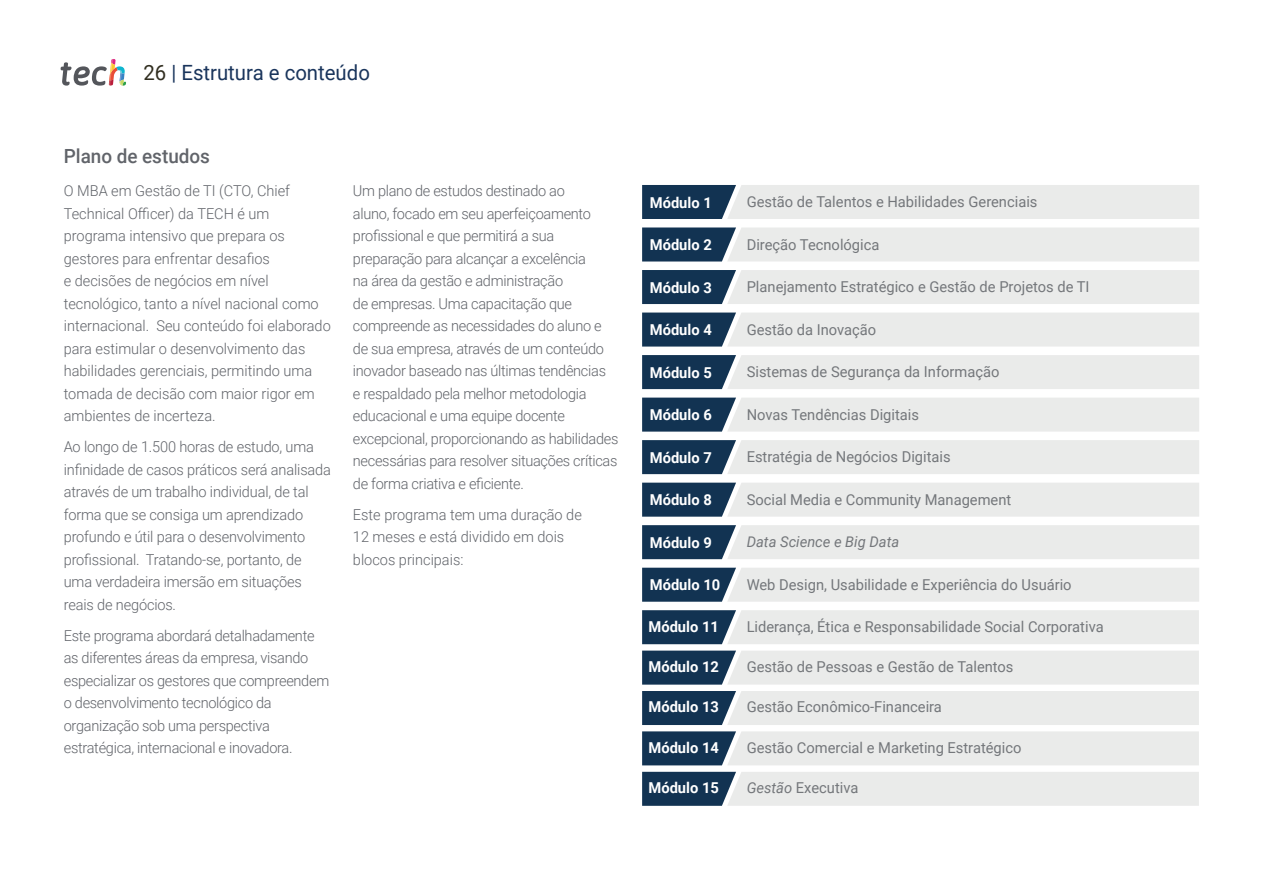
<style>
.page{position:relative;width:1263px;height:893px;background:#fff}
.page>*{position:absolute;margin:0;border:0;box-sizing:border-box;transform-origin:0 0}
.t1{font:21px "Roboto";color:#1a355c}
.t2{font:500 19.5px "Roboto";color:#61646a}
.t3{font:300 15px/22.5px "Roboto";letter-spacing:-.02em;color:#61646a}
.t4{font:15px "Roboto";color:#74777b}
.t5{font:300 15px/22.5px "Roboto";color:#61646a}
.t6{font:700 15px "Roboto";color:#fff}
.t7{font:italic 15px "Roboto";color:#74777b}
.s1{color:#312e20}
.s2{font-style:italic}
</style>
<div class="page">
<svg style="left:61px;top:59px;width:65px;height:27px"></svg>
<svg style="left:642px;top:185px;width:557px;height:34px;background:#c8ced2"></svg>
<svg style="left:642px;top:227px;width:557px;height:34px;background:#c9cfd3"></svg>
<svg style="left:642px;top:270px;width:557px;height:34px;background:#c8ced2"></svg>
<svg style="left:642px;top:313px;width:557px;height:34px;background:#c9cfd3"></svg>
<svg style="left:642px;top:355px;width:557px;height:34px;background:#c8ced2"></svg>
<svg style="left:642px;top:398px;width:557px;height:34px;background:#c9cfd3"></svg>
<svg style="left:642px;top:440px;width:557px;height:34px;background:#c8ced2"></svg>
<svg style="left:642px;top:483px;width:557px;height:34px;background:#c9ced2"></svg>
<svg style="left:642px;top:525px;width:557px;height:34px;background:#c8ced2"></svg>
<svg style="left:642px;top:568px;width:557px;height:34px;background:#c9ced2"></svg>
<svg style="left:642px;top:610px;width:557px;height:34px;background:#c8ced2"></svg>
<svg style="left:642px;top:772px;width:557px;height:34px;background:#c8ced2"></svg>
<svg style="left:642px;top:691px;width:557px;height:34px;background:#c8ced2"></svg>
<svg style="left:642px;top:651px;width:557px;height:34px;background:#c9cfd3"></svg>
<svg style="left:642px;top:731px;width:557px;height:34px;background:#c9cfd3"></svg>
<h1 class="t1" style="left:144px;top:57px;width:228px"><span class="s1">26</span> | Estrutura e conteúdo</h1>
<h2 class="t2" style="left:64px;top:143px;width:148px">Plano de estudos</h2>
<p class="t5" style="left:64px;top:179px;width:269px">O MBA em Gestão de TI (CTO, Chief Technical Officer) da TECH é um programa intensivo que prepara os gestores para enfrentar desafios<br>e decisões de negócios em nível tecnológico, tanto a nível nacional como internacional. Seu conteúdo foi elaborado para estimular o desenvolvimento das habilidades gerenciais, permitindo uma tomada de decisão com maior rigor em ambientes de incerteza.</p>
<p class="t3" style="left:64px;top:435px;width:269px">Ao longo de 1.500 horas de estudo, uma infinidade de casos práticos será analisada através de um trabalho individual, de tal forma que se consiga um aprendizado profundo e útil para o desenvolvimento profissional. Tratando-se, portanto, de uma verdadeira imersão em situações reais de negócios.</p>
<p class="t3" style="left:64px;top:624px;width:267px">Este programa abordará detalhadamente as diferentes áreas da empresa, visando especializar os gestores que compreendem o desenvolvimento tecnológico da organização sob uma perspectiva estratégica, internacional e inovadora.</p>
<p class="t3" style="left:353px;top:179px;width:267px">Um plano de estudos destinado ao<br>aluno, focado em seu aperfeiçoamento profissional e que permitirá a sua preparação para alcançar a excelência<br>na área da gestão e administração<br>de empresas. Uma capacitação que compreende as necessidades do aluno e de sua empresa, através de um conteúdo inovador baseado nas últimas tendências<br>e respaldado pela melhor metodologia educacional e uma equipe docente excepcional, proporcionando as habilidades necessárias para resolver situações críticas de forma criativa e eficiente.</p>
<p class="t5" style="left:353px;top:503px;width:230px">Este programa tem uma duração de<br>12 meses e está dividido em dois blocos principais:</p>
<p class="t6" style="left:650px;top:192px;width:63px">Módulo 1</p>
<p class="t6" style="left:650px;top:234px;width:63px">Módulo 2</p>
<p class="t6" style="left:650px;top:277px;width:63px">Módulo 3</p>
<p class="t6" style="left:650px;top:319px;width:63px">Módulo 4</p>
<p class="t6" style="left:650px;top:362px;width:63px">Módulo 5</p>
<p class="t6" style="left:650px;top:404px;width:63px">Módulo 6</p>
<p class="t6" style="left:650px;top:447px;width:63px">Módulo 7</p>
<p class="t6" style="left:650px;top:489px;width:63px">Módulo 8</p>
<p class="t6" style="left:650px;top:532px;width:63px">Módulo 9</p>
<p class="t6" style="left:650px;top:574px;width:72px">Módulo 10</p>
<p class="t4" style="left:747px;top:191px;width:292px">Gestão de Talentos e Habilidades Gerenciais</p>
<p class="t4" style="left:747px;top:234px;width:134px">Direção Tecnológica</p>
<p class="t4" style="left:747px;top:276px;width:344px">Planejamento Estratégico e Gestão de Projetos de TI</p>
<p class="t4" style="left:747px;top:319px;width:131px">Gestão da Inovação</p>
<p class="t4" style="left:747px;top:361px;width:254px">Sistemas de Segurança da Informação</p>
<p class="t4" style="left:747px;top:404px;width:174px">Novas Tendências Digitais</p>
<p class="t4" style="left:747px;top:446px;width:205px">Estratégia de Negócios Digitais</p>
<p class="t4" style="left:747px;top:489px;width:266px">Social Media e Community Management</p>
<p class="t7" style="left:747px;top:531px;width:154px">Data Science e Big Data</p>
<p class="t4" style="left:747px;top:574px;width:326px">Web Design, Usabilidade e Experiência do Usuário</p>
<p class="t6" style="left:648px;top:616px;width:72px">Módulo 11</p>
<p class="t4" style="left:747px;top:616px;width:358px">Liderança, Ética e Responsabilidade Social Corporativa</p>
<p class="t6" style="left:648px;top:656px;width:72px">Módulo 12</p>
<p class="t4" style="left:747px;top:656px;width:268px">Gestão de Pessoas e Gestão de Talentos</p>
<p class="t6" style="left:648px;top:696px;width:72px">Módulo 13</p>
<p class="t4" style="left:747px;top:696px;width:197px">Gestão Econômico-Financeira</p>
<p class="t6" style="left:648px;top:737px;width:72px">Módulo 14</p>
<p class="t4" style="left:747px;top:737px;width:276px">Gestão Comercial e Marketing Estratégico</p>
<p class="t6" style="left:648px;top:777px;width:72px">Módulo 15</p>
<p class="t4" style="left:747px;top:777px;width:113px"><span class="s2">Gestão</span> Executiva</p>
</div>
